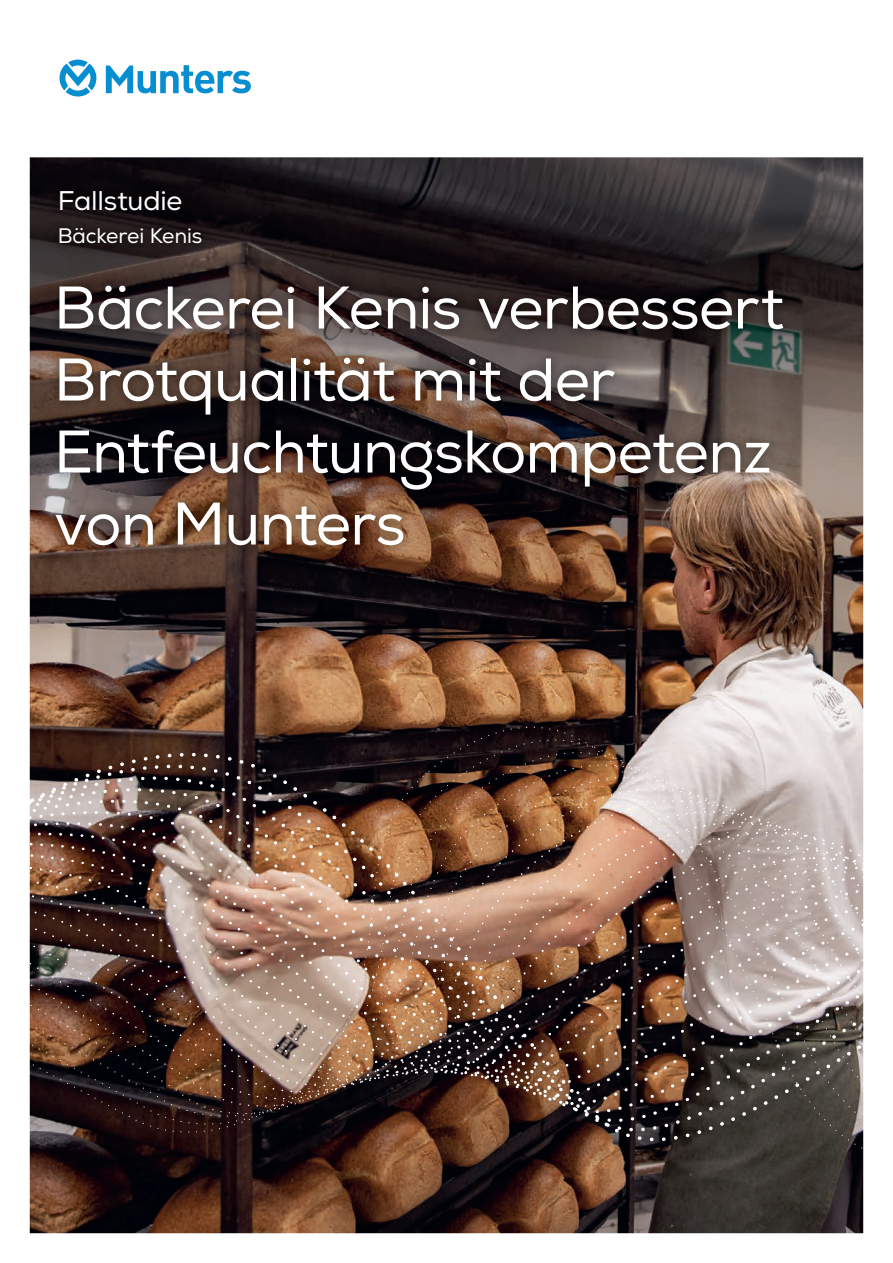
<style>
.page{position:relative;width:893px;height:1263px;background:#fff}
.page>*{position:absolute;margin:0;border:0;box-sizing:border-box;transform-origin:0 0}
.t1{font:60px/72px "Nexa";letter-spacing:-.015em;color:#fff}
.t2{font:27px "Nexa";letter-spacing:-.01em;color:#fff}
.t3{font:21px "Nexa";letter-spacing:-.005em;color:#fff}
</style>
<div class="page">
<img style="left:30px;top:157px;width:833px;height:538px">
<img style="left:45px;top:275px;width:750px;height:282px">
<img style="left:48px;top:179px;width:165px;height:76px">
<svg style="left:59px;top:60px;width:192px;height:37px"></svg>
<img style="left:30px;top:695px;width:833px;height:539px">
<p class="t2" style="left:58px;top:185px;width:126px">Fallstudie</p>
<p class="t3" style="left:58px;top:223px;width:146px">Bäckerei Kenis</p>
<p class="t1" style="left:54px;top:273px;width:732px">Bäckerei Kenis verbessert<br>Brotqualität mit der<br>Entfeuchtungskompetenz von Munters</p>
</div>
